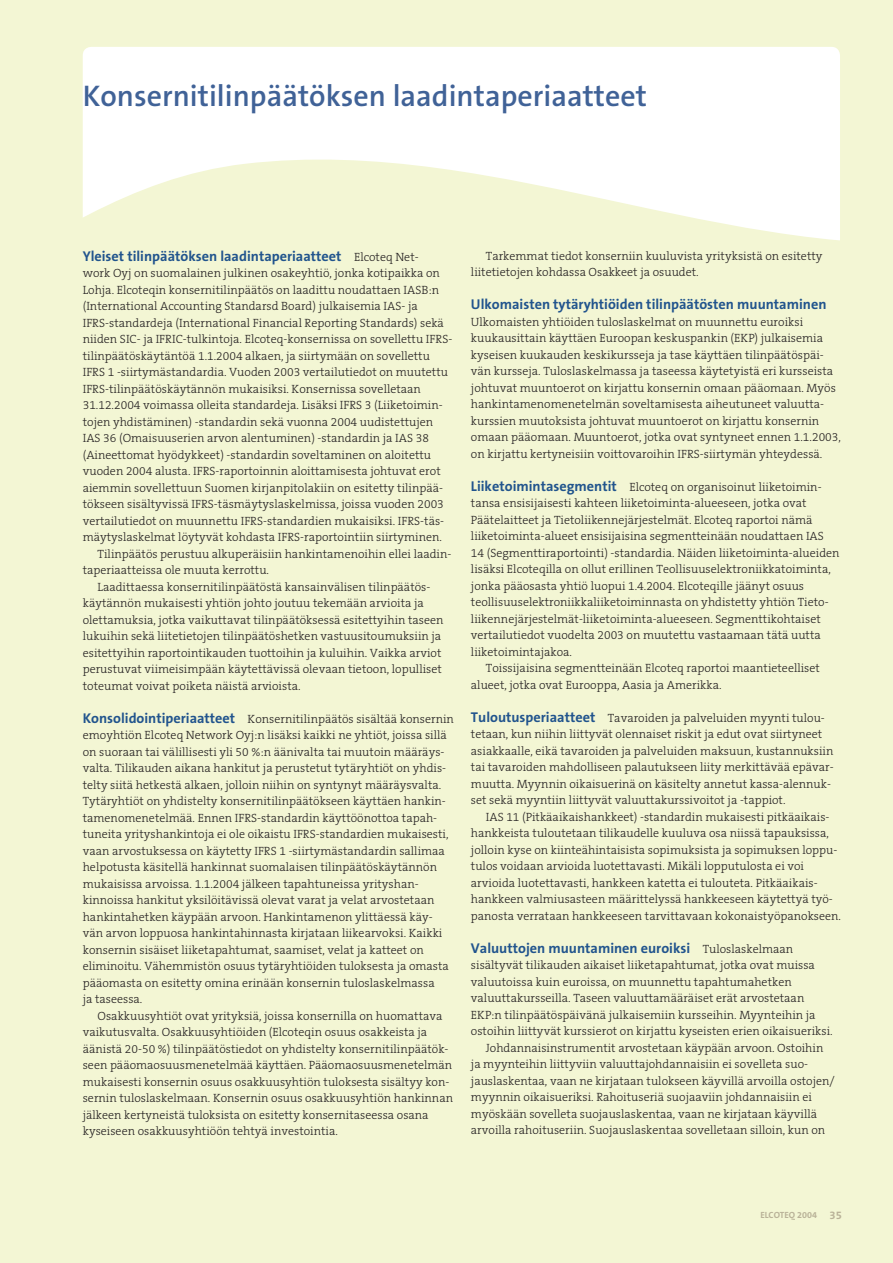
<style>
.page{position:relative;width:893px;height:1263px;background:#fff}
.page>*{position:absolute;margin:0;border:0;box-sizing:border-box;transform-origin:0 0}
.t1{font:600 30px "The Sans B6";color:#406297}
.t2{font:700 14.25px "The Sans B7";color:#21548d}
.t3{font:300 12px/16.5px "The Serif B3";color:#231f20}
.t4{font:700 9px "The Sans B7";color:#b9b298}
.s1{font-family:"The Serif B3";font-weight:300;font-size:12px;color:#231f20}
.s2{font-family:"The Sans B7";font-weight:700;font-size:14.25px;color:#21548d}
.s3{font-size:11.25px}
</style>
<div class="page">
<div style="left:0;top:0;width:892px;height:1263px;background:#f3f6d4"></div>
<div style="left:83px;top:47px;width:757px;height:201px;background:#fff;border-radius:9px"></div>
<svg style="left:83px;top:159px;width:757px;height:89px;fill:#f3f6d4"></svg>
<h1 class="t1" style="left:83px;top:85px;width:565px">Konsernitilinpäätöksen laadintaperiaatteet</h1>
<p class="t2" style="left:83px;top:251px;width:337px">Yleiset tilinpäätöksen laadintaperiaatteet <span class="s1">Elcoteq Net -</span></p>
<p class="t3" style="left:83px;top:266px;width:358px">work Oyj on suomalainen julkinen osakeyhtiö, jonka kotipaikka on</p>
<p class="t3" style="left:83px;top:283px;width:358px">Lohja. Elcoteqin konsernitilinpäätös on laadittu noudattaen IASB:n</p>
<p class="t3" style="left:83px;top:299px;width:336px">(International Accounting Standarsd Board) julkaisemia IAS- ja</p>
<p class="t3" style="left:83px;top:316px;width:363px">IFRS-standardeja (International Financial Reporting Standards) sekä</p>
<p class="t3" style="left:83px;top:332px;width:371px">niiden SIC- ja IFRIC-tulkintoja. Elcoteq-konsernissa on sovellettu IFRS-</p>
<p class="t3" style="left:83px;top:349px;width:349px">tilinpäätöskäytäntöä 1.1.2004 alkaen, ja siirtymään on sovellettu</p>
<p class="t3" style="left:83px;top:365px;width:367px">IFRS 1 -siirtymästandardia. Vuoden 2003 vertailutiedot on muutettu</p>
<p class="t3" style="left:83px;top:382px;width:340px">IFRS-tilinpäätöskäytännön mukaisiksi. Konsernissa sovelletaan</p>
<p class="t3" style="left:83px;top:398px;width:361px">31.12.2004 voimassa olleita standardeja. Lisäksi IFRS 3 (Liiketoimin-</p>
<p class="t3" style="left:83px;top:415px;width:352px">tojen yhdistäminen) -standardin sekä vuonna 2004 uudistettujen</p>
<p class="t3" style="left:83px;top:431px;width:348px">IAS 36 (Omaisuuserien arvon alentuminen) -standardin ja IAS 38</p>
<p class="t3" style="left:83px;top:448px;width:350px">(Aineettomat hyödykkeet) -standardin soveltaminen on aloitettu</p>
<p class="t3" style="left:83px;top:464px;width:359px">vuoden 2004 alusta. IFRS-raportoinnin aloittamisesta johtuvat erot</p>
<p class="t3" style="left:83px;top:481px;width:362px">aiemmin sovellettuun Suomen kirjanpitolakiin on esitetty tilinpää-</p>
<p class="t3" style="left:83px;top:497px;width:362px">tökseen sisältyvissä IFRS-täsmäytyslaskelmissa, joissa vuoden 2003</p>
<p class="t3" style="left:83px;top:514px;width:363px">vertailutiedot on muunnettu IFRS-standardien mukaisiksi. IFRS-täs-</p>
<p class="t3" style="left:83px;top:530px;width:361px">mäytyslaskelmat löytyvät kohdasta IFRS-raportointiin siirtyminen.</p>
<p class="t3" style="left:98px;top:547px;width:355px">Tilinpäätös perustuu alkuperäisiin hankintamenoihin ellei laadin-</p>
<p class="t3" style="left:83px;top:563px;width:188px">taperiaatteissa ole muuta kerrottu.</p>
<p class="t3" style="left:98px;top:580px;width:334px">Laadittaessa konsernitilinpäätöstä kansainvälisen tilinpäätös-</p>
<p class="t3" style="left:83px;top:596px;width:342px">käytännön mukaisesti yhtiön johto joutuu tekemään arvioita ja</p>
<p class="t3" style="left:83px;top:613px;width:362px">olettamuksia, jotka vaikuttavat tilinpäätöksessä esitettyihin taseen</p>
<p class="t3" style="left:83px;top:629px;width:360px">lukuihin sekä liitetietojen tilinpäätöshetken vastuusitoumuksiin ja</p>
<p class="t3" style="left:83px;top:646px;width:360px">esitettyihin raportointikauden tuottoihin ja kuluihin. Vaikka arviot</p>
<p class="t3" style="left:83px;top:662px;width:360px">perustuvat viimeisimpään käytettävissä olevaan tietoon, lopulliset</p>
<p class="t3" style="left:83px;top:679px;width:219px">toteumat voivat poiketa näistä arvioista.</p>
<p class="t3" style="left:83px;top:712px;width:372px"><span class="s2">Konsolidointiperiaatteet</span> Konsernitilinpäätös sisältää konsernin emoyhtiön Elcoteq Network Oyj:n lisäksi kaikki ne yhtiöt, joissa sillä on suoraan tai välillisesti yli 50 %:n äänivalta tai muutoin määräys&shy;valta. Tilikauden aikana hankitut ja perustetut tytäryhtiöt on yhdis&shy;telty siitä hetkestä alkaen, jolloin niihin on syntynyt mää räysvalta.<br>Tytäryhtiöt on yhdistelty konsernitilinpäätökseen käyttäen hankin&shy;tamenomenetelmää. Ennen IFRS-standardin käyttöönottoa tapah&shy;tuneita yrityshankintoja ei ole oikaistu IFRS-standardien mukaisesti, vaan arvostuksessa on käytetty IFRS 1 -siirtymästandardin sallimaa helpotusta käsitellä hankinnat suomalaisen tilinpäätöskäytännön mukaisissa arvoissa. 1.1.2004 jälkeen tapahtuneissa yrityshan&shy;kinnoissa hankitut yksilöitävissä olevat varat ja velat arvostetaan hankintahetken käypään arvoon. Hankintamenon ylittäessä käy&shy;vän arvon loppuosa hankintahinnasta kirjataan liikearvoksi. Kaikki konsernin sisäiset liiketapahtumat, saamiset, velat ja katteet on eliminoitu. Vähemmistön osuus tytäryhtiöiden tuloksesta ja omasta pääomasta on esitetty omina erinään konsernin tuloslaskelmassa<br>ja taseessa.</p>
<p class="t3" style="left:83px;top:1009px;width:372px;text-indent:15px">Osakkuusyhtiöt ovat yrityksiä, joissa konsernilla on huomattava vaikutusvalta. Osakkuusyhtiöiden (Elcoteqin osuus osakkeista ja äänistä 20-50 %) tilinpäätöstiedot on yhdistelty konsernitilinpäätök&shy;seen pääomaosuusmenetelmää käyttäen. Pääomaosuusmenetelmän mukaisesti konsernin osuus osakkuusyhtiön tuloksesta sisältyy kon&shy;sernin tuloslaskelmaan. Konsernin osuus osakkuusyhtiön hankinnan jälkeen kertyneistä tuloksista on esitetty konsernitaseessa osana kyseiseen osakkuusyhtiöön tehtyä investointia.</p>
<p class="t3" style="left:471px;top:249px;width:353px;text-indent:15px">Tarkemmat tiedot konserniin kuuluvista yrityksistä on esitetty liitetietojen kohdassa Osakkeet ja osuudet.</p>
<p class="t2" style="left:471px;top:299px;width:357px">Ulkomaisten tytäryhtiöiden tilinpäätösten muuntaminen</p>
<p class="t3" style="left:471px;top:315px;width:371px">Ulkomaisten yhtiöiden tuloslaskelmat on muunnettu euroiksi kuukausittain käyttäen Euroopan keskuspankin (EKP) julkaisemia kyseisen kuukauden keskikursseja ja tase käyttäen tilinpäätöspäi&shy;vän kursseja. Tuloslaskelmassa ja taseessa käytetyistä eri kursseista johtuvat muuntoerot on kirjattu konsernin omaan pääomaan. Myös hankintamenomenetelmän soveltamisesta aiheutuneet valuutta&shy;kurssien muutoksista johtuvat muuntoerot on kirjattu konsernin omaan pääomaan. Muuntoerot, jotka ovat syntyneet ennen 1.1.2003, on kirjattu kertyneisiin voittovaroihin IFRS-siirtymän yhteydessä.</p>
<p class="t3" style="left:471px;top:480px;width:352px"><span class="s2">Liiketoimintasegmentit</span> Elcoteq on organisoinut liiketoimin-</p>
<p class="t3" style="left:471px;top:496px;width:337px">tansa ensisijaisesti kahteen liiketoiminta-alueeseen, jotka ovat</p>
<p class="t3" style="left:471px;top:513px;width:343px">Päätelaitteet ja Tietoliikennejärjestelmät. Elcoteq raportoi nämä</p>
<p class="t3" style="left:471px;top:529px;width:354px">liiketoiminta-alueet ensisijaisina segmentteinään noudattaen IAS</p>
<p class="t3" style="left:471px;top:546px;width:370px">14 (Segmenttiraportointi) -standardia. Näiden liiketoiminta-alueiden</p>
<p class="t3" style="left:471px;top:562px;width:361px">lisäksi Elcoteqilla on ollut erillinen Teollisuuselektroniikkatoi minta,</p>
<p class="t3" style="left:471px;top:579px;width:334px">jonka pääosasta yhtiö luopui 1.4.2004. Elcoteqille jäänyt osuus</p>
<p class="t3" style="left:471px;top:595px;width:359px">teollisuuselektroniikkaliiketoiminnasta on yhdistetty yhtiön Tieto-</p>
<p class="t3" style="left:471px;top:612px;width:351px">liikennejärjestelmät-liiketoiminta-alueeseen. Segmenttikohtaiset</p>
<p class="t3" style="left:471px;top:628px;width:351px">vertailutiedot vuodelta 2003 on muutettu vastaamaan tätä uutta</p>
<p class="t3" style="left:471px;top:645px;width:103px">liiketoimintajakoa.</p>
<p class="t3" style="left:486px;top:661px;width:335px">Toissijaisina segmentteinään Elcoteq raportoi maantieteelliset</p>
<p class="t3" style="left:471px;top:678px;width:252px">alueet, jotka ovat Eurooppa, Aasia ja Amerikka.</p>
<p class="t3" style="left:471px;top:711px;width:364px"><span class="s2">Tuloutusperiaatteet</span> Tavaroiden ja palveluiden myynti tulou&shy;tetaan, kun niihin liittyvät olennaiset riskit ja edut ovat siirtyneet asiakkaalle, eikä tavaroiden ja palveluiden maksuun, kustannuksiin tai tavaroiden mahdolliseen palautukseen liity merkittävää epävar&shy;muutta. Myynnin oikaisuerinä on käsitelty annetut kassa-alennuk&shy;set sekä myyntiin liittyvät valuuttakurssivoitot ja -tappiot.</p>
<p class="t3" style="left:471px;top:810px;width:371px;text-indent:15px">IAS 11 (Pitkäaikaishankkeet) -standardin mukaisesti pitkäaikais&shy;hankkeista tuloutetaan tilikaudelle kuuluva osa niissä tapauksissa, jolloin kyse on kiinteähintaisista sopimuksista ja sopimuksen loppu&shy;tulos voidaan arvioida luotettavasti. Mikäli lopputulosta ei voi arvioida luotettavasti, hankkeen katetta ei tulouteta. Pitkäaikais&shy;hankkeen valmiusasteen määrittelyssä hankkeeseen käytettyä työ&shy;panosta verrataan hankkeeseen tarvittavaan kokonaistyöpanokseen.</p>
<p class="t2" style="left:471px;top:943px;width:324px">Valuuttojen muuntaminen euroiksi <span class="s1">Tuloslaskelmaan</span></p>
<p class="t3" style="left:471px;top:958px;width:345px">sisäl tyvät tilikauden aikaiset liiketapahtumat, jotka ovat muissa</p>
<p class="t3" style="left:471px;top:975px;width:322px">valuutoissa kuin euroissa, on muunnettu tapahtumahetken</p>
<p class="t3" style="left:471px;top:991px;width:335px">valuuttakursseilla. Taseen valuuttamääräiset erät arvostetaan</p>
<p class="t3" style="left:471px;top:1008px;width:346px">EKP:n tilinpäätöspäivänä julkaisemiin kursseihin. Myynteihin ja</p>
<p class="t3" style="left:471px;top:1024px;width:363px">ostoihin liittyvät kurssierot on kirjattu kyseisten erien oikaisueriksi.</p>
<p class="t3" style="left:486px;top:1041px;width:339px">Johdannaisinstrumentit arvostetaan käypään arvoon. Ostoihin</p>
<p class="t3" style="left:471px;top:1057px;width:338px">ja myynteihin liittyviin valuuttajohdannaisiin ei sovelleta suo-</p>
<p class="t3" style="left:471px;top:1074px;width:365px">jauslaskentaa, vaan ne kirjataan tulokseen käyvillä arvoilla ostojen/</p>
<p class="t3" style="left:471px;top:1090px;width:342px">myynnin oikaisueriksi. Rahoituseriä suojaaviin johdannaisiin ei</p>
<p class="t3" style="left:471px;top:1107px;width:348px">myöskään sovelleta suojauslaskentaa, vaan ne kirjataan käyvillä</p>
<p class="t3" style="left:471px;top:1123px;width:356px">arvoilla rahoituseriin. Suojauslaskentaa sovelletaan silloin, kun on</p>
<p class="t4" style="left:760px;top:1212px;width:83px">ELCOTEQ 2004 <span class="s3">35</span></p>
</div>
